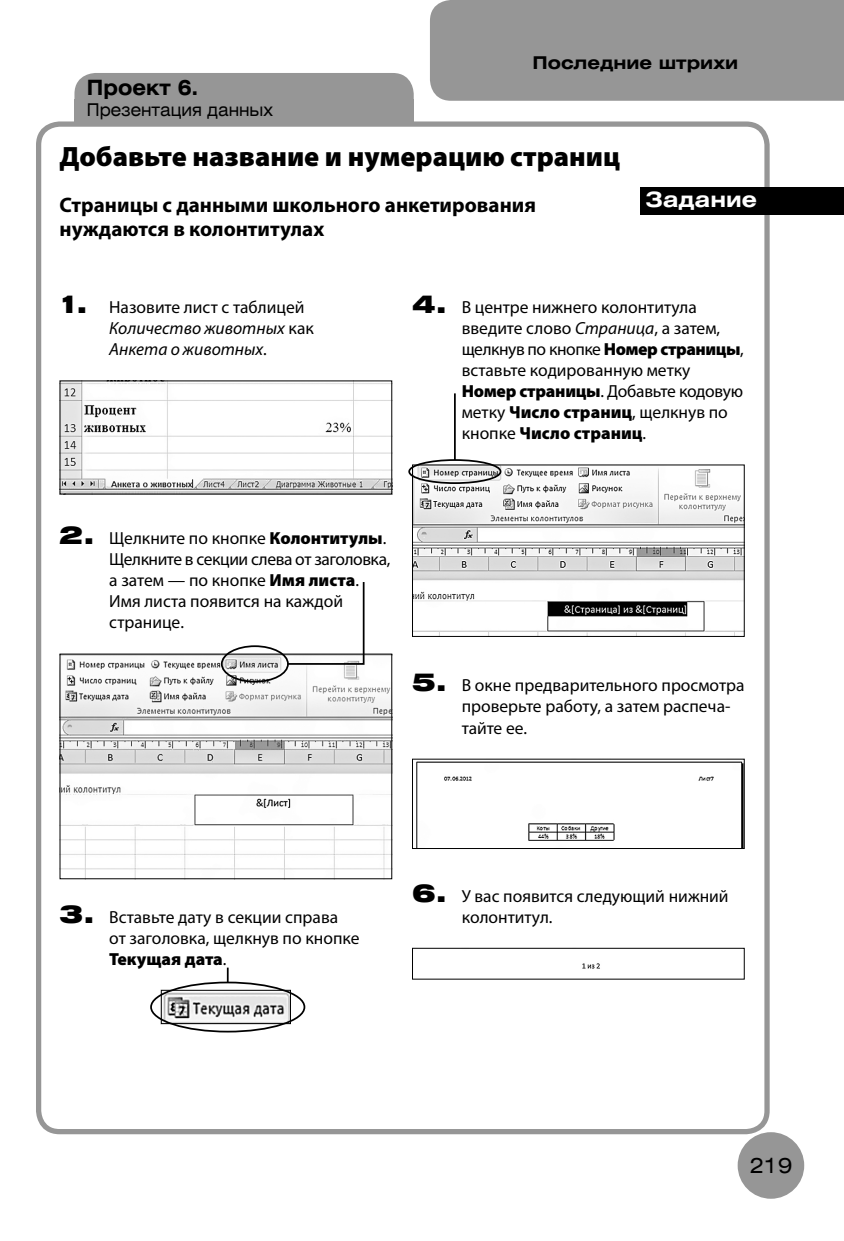
<style>
.page{position:relative;width:844px;height:1241px;background:#fff}
.page>*{position:absolute;margin:0;border:0;box-sizing:border-box;transform-origin:0 0}
._00_Head2{font:900 28px "Myriad Pro";color:#000}
._00_Head4{font:700 21px/24.5px "Myriad Pro";color:#000}
.t1{font:700 21px "Helios Ext";color:#000;scale:.9 1}
.t2{font:700 21px "Helios Ext";color:#fff}
.t3{font:21px "Helios Ext";color:#000}
._01_NumberList{font:17.5px/21px "Myriad Pro";color:#000}
._01_NumberList-2{font:italic 17.5px/21px "Myriad Pro";color:#000}
.t4{font:17.5px "Helios Ext";color:#000;scale:.9 1}
.t5{font:700 17.5px "Helios Ext";color:#000}
.s1{font-family:"Helios Ext";font-weight:900;font-style:normal;font-size:24.5px}
.s2{font-style:normal}
.s3{font-family:"Helios Ext";font-weight:900;font-size:24.5px}
.s4{font-style:italic}
.s5{font-weight:900}
</style>
<div class="page">
<div style="left:36px;top:121px;width:733px;height:1013px;border:5px solid #969696;border-radius:21px"></div>
<div style="left:430px;top:0;width:413px;height:101px;background:#969696"></div>
<div style="left:74px;top:73px;width:339px;height:51px;background:#969696;border-radius:21px"></div>
<div style="left:737px;top:1131px;width:67px;height:67px;background:#969696;border-radius:50%"></div>
<div style="left:74px;top:99px;width:339px;height:25px;background:#969696"></div>
<div style="left:640px;top:187px;width:203px;height:28px;background:#000"></div>
<img style="left:62px;top:382px;width:328px;height:110px">
<img style="left:62px;top:655px;width:328px;height:222px">
<img style="left:163px;top:991px;width:126px;height:30px">
<div style="left:161px;top:989px;width:130px;height:34px;border:1px solid #000"></div>
<img style="left:414px;top:466px;width:328px;height:168px">
<img style="left:416px;top:761px;width:326px;height:85px">
<img style="left:582px;top:963px;width:18px;height:6px">
<div style="left:412px;top:947px;width:332px;height:32px;border:1px solid #000"></div>
<div style="left:221px;top:645px;width:68px;height:37px;border:2px solid #000;border-radius:50%"></div>
<div style="left:150px;top:981px;width:155px;height:51px;border:2px solid #000;border-radius:50%"></div>
<div style="left:408px;top:459px;width:93px;height:25px;border:2px solid #000;border-radius:50%"></div>
<svg style="left:286px;top:582px;width:79px;height:83px"></svg>
<hr style="left:454px;top:393px;width:1px;height:67px;background:#000">
<svg style="left:227px;top:967px;width:1px;height:15px"></svg>
<p class="t1" style="left:87px;top:74px;width:125px">Проект 6.</p>
<p class="t4" style="left:87px;top:99px;width:208px">Презентация данных</p>
<p class="t5" style="left:532px;top:52px;width:207px">Последние штрихи</p>
<p class="_00_Head2" style="left:60px;top:138px;width:562px">Добавьте название и нумерацию страниц</p>
<p class="_00_Head4" style="left:60px;top:192px;width:478px">Страницы с данными школьного анкетирования нуждаются в колонтитулах</p>
<p class="t2" style="left:645px;top:187px;width:113px">Задание</p>
<p class="_01_NumberList-2" style="left:109px;top:296px;width:206px;text-indent:-50px"><span class="s1">1.</span> <span class="s2">Назовите лист с таблицей<br></span>Количество животных <span class="s2">как<br></span>Анкета о животных<span class="s2">.</span></p>
<p class="_01_NumberList" style="left:461px;top:296px;width:283px;text-indent:-50px"><span class="s3">4.</span> В центре нижнего колонтитула введите слово <span class="s4">Страница</span>, а затем, щелкнув по кнопке <span class="s5">Номер страницы</span>, вставьте кодированную метку<br><span class="s5">Номер страницы</span>. Добавьте кодовую метку <span class="s5">Число страниц</span>, щелкнув по кнопке <span class="s5">Число страниц</span>.</p>
<p class="_01_NumberList" style="left:109px;top:527px;width:282px;text-indent:-50px"><span class="s3">2.</span> Щелкните по кнопке <span class="s5">Колонтитулы</span>.<br>Щелкните в секции слева от заголовка, а затем — по кнопке <span class="s5">Имя листа</span>.<br>Имя листа появится на каждой странице.</p>
<p class="_01_NumberList" style="left:461px;top:674px;width:284px;text-indent:-50px"><span class="s3">5.</span> В окне предварительного просмотра проверьте работу, а затем распеча&shy;тайте ее.</p>
<p class="_01_NumberList" style="left:109px;top:905px;width:252px;text-indent:-50px"><span class="s3">3.</span> Вставьте дату в секции справа<br>от заголовка, щелкнув по кнопке<br><span class="s5">Текущая дата</span>.</p>
<p class="_01_NumberList" style="left:461px;top:884px;width:268px;text-indent:-50px"><span class="s3">6.</span> У вас появится следующий нижний колонтитул.</p>
<p class="t3" style="left:749px;top:1152px;width:44px">219</p>
</div>
